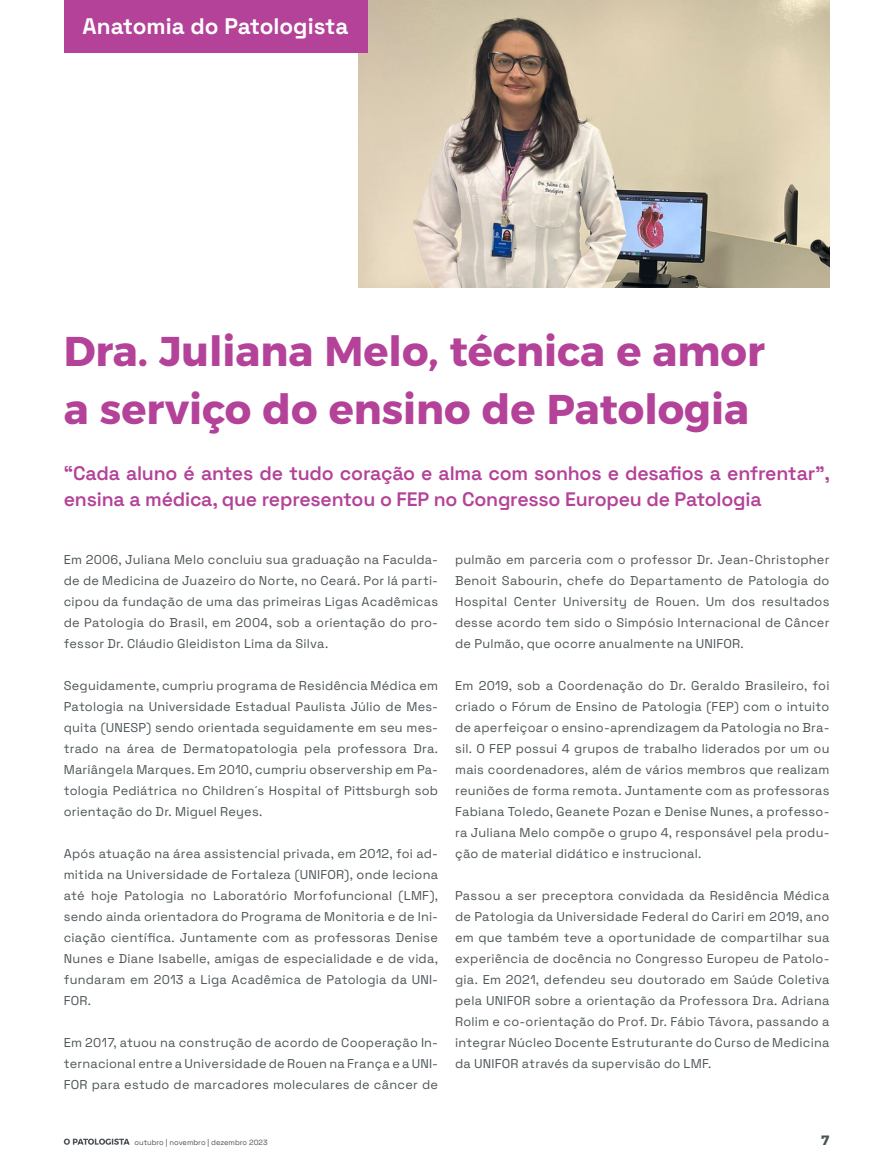
<style>
.page{position:relative;width:872px;height:1170px;background:#fff}
.page>*{position:absolute;margin:0;border:0;box-sizing:border-box;transform-origin:0 0}
.t1{font:41.55px/57.8px "Alexandria";color:#b34298}
.t2{font:700 22.5px "Space Grotesk";color:#fff}
.Corpo_Txt_padrão{font:600 19.5px/25.5px "Space Grotesk";letter-spacing:-.01em;color:#b34298}
.t3{font:13.5px "Alexandria";color:#4c5457}
.t4{font:12.75px/21px "Space Grotesk";letter-spacing:.015em;color:#4c5457;text-align:justify}
.t5{font:7.5px "Space Grotesk";color:#4d5256}
</style>
<div class="page">
<img style="left:359px;top:0;width:470px;height:288px">
<div style="left:64px;top:0;width:303px;height:52px;background:#b34298"></div>
<svg style="left:64px;top:1138px;width:66px;height:6px"></svg>
<p class="t2" style="left:83px;top:10px;width:267px">Anatomia do Patologista</p>
<p class="t1" style="left:64px;top:322px;width:702px">Dra. Juliana Melo, técnica e amor a serviço do ensino de Patologia</p>
<p class="Corpo_Txt_padrão" style="left:64px;top:460px;width:767px">“Cada aluno é antes de tudo coração e alma com sonhos e desafios a enfrentar”, ensina a médica, que representou o FEP no Congresso Europeu de Patologia</p>
<p class="t4" style="left:64px;top:548px;width:376px">Em 2006, Juliana Melo concluiu sua graduação na Faculda&shy;de de Medicina de Juazeiro do Norte, no Ceará. Por lá parti&shy;cipou da fundação de uma das primeiras Ligas Acadêmicas de Patologia do Brasil, em 2004, sob a orientação do pro&shy;fessor Dr. Cláudio Gleidiston Lima da Silva.</p>
<p class="t4" style="left:64px;top:674px;width:376px">Seguidamente, cumpriu programa de Residência Médica em Patologia na Universidade Estadual Paulista Júlio de Mes&shy;quita (UNESP) sendo orientada seguidamente em seu mes&shy;trado na área de Dermatopatologia pela professora Dra.<br>Mariângela Marques. Em 2010, cumpriu observership em Pa&shy;tologia Pediátrica no Children´s Hospital of Pittsburgh sob orientação do Dr. Miguel Reyes.</p>
<p class="t4" style="left:64px;top:842px;width:376px">Após atuação na área assistencial privada, em 2012, foi ad&shy;mitida na Universidade de Fortaleza (UNIFOR), onde leciona até hoje Patologia no Laboratório Morfofuncional (LMF), sendo ainda orientadora do Programa de Monitoria e de Ini&shy;ciação científica. Juntamente com as professoras Denise Nunes e Diane Isabelle, amigas de especialidade e de vida, fundaram em 2013 a Liga Acadêmica de Patologia da UNI-FOR.</p>
<p class="t4" style="left:64px;top:1031px;width:376px">Em 2017, atuou na construção de acordo de Cooperação In&shy;ternacional entre a Universidade de Rouen na França e a UNI-FOR para estudo de marcadores moleculares de câncer de</p>
<p class="t4" style="left:455px;top:548px;width:376px">pulmão em parceria com o professor Dr. Jean-Christopher Benoit Sabourin, chefe do Departamento de Patologia do Hospital Center University de Rouen. Um dos resultados desse acordo tem sido o Simpósio Internacional de Câncer de Pulmão, que ocorre anualmente na UNIFOR.</p>
<p class="t4" style="left:455px;top:674px;width:376px">Em 2019, sob a Coordenação do Dr. Geraldo Brasileiro, foi criado o Fórum de Ensino de Patologia (FEP) com o intuito de aperfeiçoar o ensino-aprendizagem da Patologia no Bra&shy;sil. O FEP possui 4 grupos de trabalho liderados por um ou mais coordenadores, além de vários membros que realizam reuniões de forma remota. Juntamente com as professoras Fabiana Toledo, Geanete Pozan e Denise Nunes, a professo&shy;ra Juliana Melo compõe o grupo 4, responsável pela produ&shy;ção de material didático e instrucional.</p>
<p class="t4" style="left:455px;top:884px;width:376px">Passou a ser preceptora convidada da Residência Médica de Patologia da Universidade Federal do Cariri em 2019, ano em que também teve a oportunidade de compartilhar sua experiência de docência no Congresso Europeu de Patolo&shy;gia. Em 2021, defendeu seu doutorado em Saúde Coletiva pela UNIFOR sobre a orientação da Professora Dra. Adriana Rolim e co-orientação do Prof. Dr. Fábio Távora, passando a integrar Núcleo Docente Estruturante do Curso de Medicina da UNIFOR através da supervisão do LMF.</p>
<p class="t5" style="left:134px;top:1136px;width:134px">outubro | novembro | dezembro 2023</p>
<p class="t3" style="left:821px;top:1132px;width:9px">7</p>
</div>
